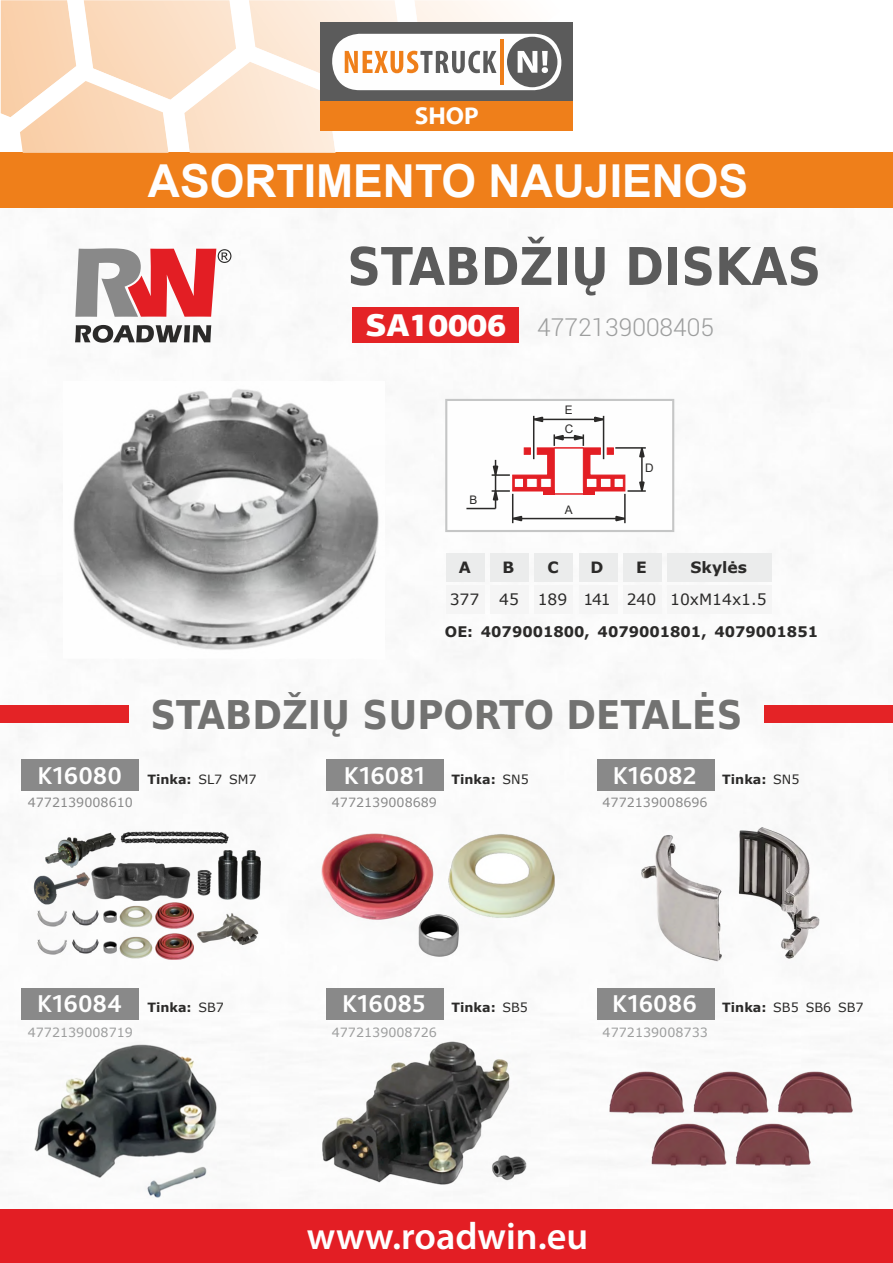
<style>
.page{position:relative;width:893px;height:1263px;background:#fff}
.page>*{position:absolute;margin:0;border:0;box-sizing:border-box;transform-origin:0 0}
.t1{font:700 52.05px "DejaVu Sans Condensed";color:#5b5b5b}
.t2{font:700 45.45px "Arial";color:#fefefe}
.t3{font:700 39.75px "DejaVu Sans Condensed";color:#727271}
.t4{font:600 38.25px "Myriad Pro";color:#fefefe}
.t5{font:700 25.5px "Bliss Pro";color:#fefefe}
.t6{font:300 24.6px "Roboto";color:#9d9e9e}
.t7{font:24.6px "Myriad Bd Web";color:#fefefe}
.t8{font:15.6px "Verdana";color:#2b2a29}
.t9{font:700 15.6px "Verdana";color:#2b2a29}
.t10{font:700 14.55px "Verdana";color:#2b2a29}
.t11{font:12.75px "Verdana";color:#898989}
.t12{font:12.75px "Verdana";color:#9d9e9e}
.t13{font:12.75px "Verdana";color:#2b2a29}
.t14{font:11.85px "Arial";color:#2b2a29}
.s1{font-family:"PF Agora Sans Pro";font-weight:900;font-size:31.5px;color:#fefefe}
.s2{font-family:"Verdana";font-size:12.75px;color:#2b2a29}
.s3{font-family:"Verdana";font-weight:400;font-size:12.75px;color:#2b2a29}
.s4{font-family:"Bliss Pro";font-weight:700;font-size:25.5px;color:#fefefe}
.s5{font-weight:700}
</style>
<div class="page">
<div style="left:21px;top:988px;width:118px;height:32px;background:#898989"></div>
<div style="left:21px;top:759px;width:118px;height:32px;background:#898989"></div>
<div style="left:326px;top:988px;width:118px;height:32px;background:#898989"></div>
<div style="left:326px;top:759px;width:118px;height:32px;background:#898989"></div>
<div style="left:597px;top:988px;width:118px;height:32px;background:#898989"></div>
<div style="left:597px;top:759px;width:118px;height:32px;background:#898989"></div>
<div style="left:0;top:153px;width:893px;height:55px;background:#ef7f1a"></div>
<img style="left:84px;top:0;width:152px;height:97px">
<img style="left:249px;top:0;width:149px;height:62px">
<img style="left:184px;top:62px;width:155px;height:91px">
<img style="left:1px;top:0;width:75px;height:117px">
<img style="left:20px;top:81px;width:154px;height:72px">
<div style="left:320px;top:22px;width:253px;height:80px;background:#5b5b5b"></div>
<svg style="left:332px;top:33px;width:230px;height:58px"></svg>
<div style="left:320px;top:102px;width:253px;height:29px;background:#ef7f1a"></div>
<div style="left:0;top:1209px;width:893px;height:54px;background:#e31e24"></div>
<svg style="left:75px;top:325px;width:136px;height:18px"></svg>
<svg style="left:75px;top:248px;width:156px;height:69px"></svg>
<img style="left:73px;top:389px;width:306px;height:261px">
<div style="left:353px;top:307px;width:166px;height:35px;background:#e42326"></div>
<div style="left:446px;top:553px;width:38px;height:28px;background:#ebecec"></div>
<div style="left:668px;top:553px;width:104px;height:28px;background:#ebecec"></div>
<div style="left:490px;top:553px;width:38px;height:28px;background:#ebecec"></div>
<div style="left:535px;top:553px;width:38px;height:28px;background:#ebecec"></div>
<div style="left:579px;top:553px;width:38px;height:28px;background:#ebecec"></div>
<div style="left:623px;top:553px;width:38px;height:28px;background:#ebecec"></div>
<div style="left:446px;top:585px;width:38px;height:29px;background:#f5f5f5"></div>
<div style="left:668px;top:585px;width:104px;height:29px;background:#f5f5f5"></div>
<div style="left:490px;top:585px;width:38px;height:29px;background:#f5f5f5"></div>
<div style="left:535px;top:585px;width:38px;height:29px;background:#f5f5f5"></div>
<div style="left:579px;top:585px;width:38px;height:29px;background:#f5f5f5"></div>
<div style="left:623px;top:585px;width:38px;height:29px;background:#f5f5f5"></div>
<div style="left:445px;top:399px;width:229px;height:133px;background:#fefefe;border:2px solid #c5c6c6"></div>
<hr style="left:603px;top:416px;width:1px;height:43px;background:#2b2a29">
<hr style="left:533px;top:416px;width:1px;height:43px;background:#2b2a29">
<hr style="left:534px;top:419px;width:70px;height:1px;background:#2b2a29">
<svg style="left:593px;top:415px;width:12px;height:8px"></svg>
<svg style="left:533px;top:415px;width:11px;height:8px"></svg>
<svg style="left:492px;top:434px;width:154px;height:89px"></svg>
<hr style="left:554px;top:493px;width:29px;height:2px;background:#e31e24">
<hr style="left:554px;top:447px;width:29px;height:2px;background:#e31e24">
<hr style="left:466px;top:508px;width:30px;height:1px;background:#2b2a29">
<hr style="left:543px;top:490px;width:11px;height:4px;background:#e31e24">
<hr style="left:583px;top:490px;width:12px;height:4px;background:#e31e24">
<div style="left:0;top:705px;width:129px;height:18px;background:#e42326"></div>
<div style="left:764px;top:705px;width:129px;height:18px;background:#e42326"></div>
<img style="left:609px;top:1071px;width:243px;height:94px">
<img style="left:155px;top:832px;width:73px;height:12px">
<img style="left:241px;top:850px;width:20px;height:50px">
<img style="left:218px;top:850px;width:20px;height:50px">
<img style="left:95px;top:863px;width:96px;height:37px">
<img style="left:197px;top:870px;width:15px;height:26px">
<img style="left:35px;top:894px;width:22px;height:11px">
<img style="left:33px;top:831px;width:122px;height:63px">
<img style="left:193px;top:912px;width:65px;height:40px">
<img style="left:119px;top:905px;width:33px;height:23px">
<svg style="left:104px;top:911px;width:12px;height:12px"></svg>
<img style="left:156px;top:903px;width:37px;height:26px">
<img style="left:38px;top:911px;width:61px;height:15px">
<img style="left:119px;top:936px;width:33px;height:22px">
<svg style="left:104px;top:941px;width:12px;height:12px"></svg>
<img style="left:156px;top:933px;width:37px;height:27px">
<img style="left:38px;top:939px;width:61px;height:15px">
<img style="left:322px;top:833px;width:232px;height:123px">
<img style="left:642px;top:827px;width:178px;height:135px">
<img style="left:35px;top:1044px;width:181px;height:154px">
<img style="left:322px;top:1042px;width:204px;height:143px">
<p class="t7" style="left:415px;top:107px;width:65px">SHOP</p>
<h2 class="t2" style="left:148px;top:163px;width:602px">ASORTIMENTO NAUJIENOS</h2>
<h1 class="t1" style="left:347px;top:245px;width:475px">STABDŽIŲ DISKAS</h1>
<p class="t6" style="left:365px;top:317px;width:350px"><span class="s1">SA10006</span> 4772139008405</p>
<p class="t14" style="left:565px;top:406px;width:9px">E</p>
<p class="t14" style="left:469px;top:496px;width:9px">B</p>
<p class="t14" style="left:565px;top:424px;width:10px">C</p>
<p class="t14" style="left:565px;top:505px;width:9px">A</p>
<p class="t14" style="left:645px;top:463px;width:10px">D</p>
<p class="t9" style="left:459px;top:561px;width:14px">A</p>
<p class="t9" style="left:502px;top:561px;width:13px">B</p>
<p class="t9" style="left:547px;top:561px;width:13px">C</p>
<p class="t9" style="left:591px;top:561px;width:14px">D</p>
<p class="t9" style="left:636px;top:561px;width:12px">E</p>
<p class="t9" style="left:691px;top:561px;width:58px">Skylės</p>
<p class="t8" style="left:450px;top:593px;width:31px">377</p>
<p class="t8" style="left:499px;top:593px;width:269px">45 189 141 240 10xM14x1.5</p>
<p class="t10" style="left:445px;top:626px;width:375px">OE: 4079001800, 4079001801, 4079001851</p>
<h3 class="t3" style="left:151px;top:699px;width:593px">STABDŽIŲ SUPORTO DETALĖS</h3>
<p class="t5" style="left:37px;top:766px;width:221px">K16080 <span class="s2">Tinka:</span> <span class="s3">SL7 SM7</span></p>
<p class="t11" style="left:28px;top:798px;width:107px">4772139008610</p>
<p class="t5" style="left:344px;top:766px;width:186px">K16081 <span class="s2">Tinka:</span> <span class="s3">SN5</span></p>
<p class="t11" style="left:332px;top:798px;width:107px">4772139008689</p>
<p class="t5" style="left:613px;top:766px;width:188px">K16082 <span class="s2">Tinka:</span> <span class="s3">SN5</span></p>
<p class="t11" style="left:602px;top:798px;width:107px">4772139008696</p>
<p class="t5" style="left:37px;top:994px;width:188px">K16084 <span class="s2">Tinka:</span> <span class="s3">SB7</span></p>
<p class="t5" style="left:342px;top:994px;width:187px">K16085 <span class="s2">Tinka:</span> <span class="s3">SB5</span></p>
<p class="t13" style="left:612px;top:1003px;width:253px"><span class="s4">K16086</span> <span class="s5">Tinka:</span> SB5 SB6 SB7</p>
<p class="t12" style="left:28px;top:1027px;width:107px">4772139008719</p>
<p class="t12" style="left:332px;top:1027px;width:107px">4772139008726</p>
<p class="t12" style="left:603px;top:1027px;width:107px">4772139008733</p>
<h3 class="t4" style="left:307px;top:1221px;width:283px">www.roadwin.eu</h3>
</div>
